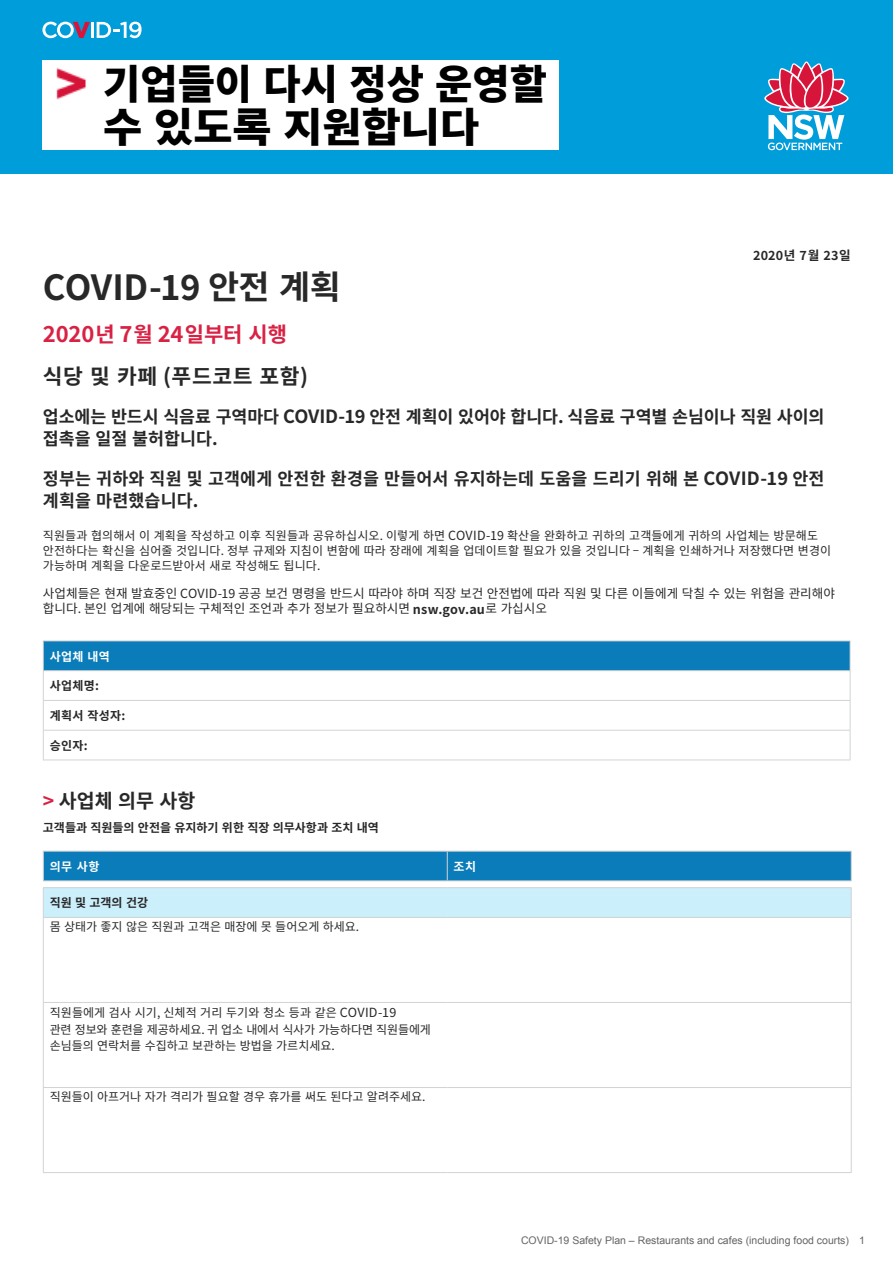
<style>
.page{position:relative;width:893px;height:1263px;background:#fff}
.page>*{position:absolute;margin:0;border:0;box-sizing:border-box;transform-origin:0 0}
.t1{font:800 40.5px/42.5px "Source Han Sans SC";color:#000}
.Head_1{font:700 34.65px "Source Han Sans SC";letter-spacing:-.01em;color:#292829}
.Head_2{font:700 22.05px "Source Han Sans SC";letter-spacing:-.005em;color:#d92144}
.Head_1-2{font:700 21px "Source Han Sans SC";letter-spacing:.025em;color:#292829}
.Head_3_CAPS{font:700 19.5px "Source Han Sans SC";color:#292829}
.Intro{font:700 17.4px/22px "Source Han Sans SC";color:#292829}
.Text_5mm_after{font:12.6px/15.8px "Source Han Sans SC";color:#292829}
.Text{font:700 12.6px "Source Han Sans SC";letter-spacing:.03em;color:#292829}
.Text_3mm_after{font:12px/15px "Source Han Sans SC";letter-spacing:.01em;color:#292829}
.Text-2{font:12px/16.8px "Source Han Sans SC";color:#292829}
.Text_bold{font:700 12px "Source Han Sans SC";color:#292829}
.Head_5_tables_white{font:700 12px "Source Han Sans SC";letter-spacing:.035em;color:#fff}
.H4-bold_tables{font:700 12px "Source Han Sans SC";color:#292829}
.t2{font:10.5px "Arial";color:#636466}
.s1{font-size:33px}
.s2{font-size:21px}
.s3{font-size:18.15px}
.s4{font-size:12.6px}
.s5{font-weight:700}
.s6{color:#d92144}
</style>
<div class="page">
<div style="left:0;top:0;width:893px;height:173px;background:#009ddb"></div>
<div style="left:43px;top:641px;width:807px;height:30px;background:#0a7cb9"></div>
<hr style="left:43px;top:730px;width:1px;height:30px;background:#d1d3d4">
<hr style="left:850px;top:730px;width:1px;height:30px;background:#d1d3d4">
<hr style="left:43px;top:760px;width:807px;height:1px;background:#d1d3d4">
<hr style="left:43px;top:700px;width:807px;height:1px;background:#d1d3d4">
<hr style="left:43px;top:730px;width:807px;height:1px;background:#d1d3d4">
<hr style="left:43px;top:640px;width:807px;height:1px;background:#d1d3d4">
<svg style="left:43px;top:641px;width:1px;height:89px"></svg>
<hr style="left:43px;top:670px;width:807px;height:1px;background:#d1d3d4">
<svg style="left:850px;top:641px;width:1px;height:89px"></svg>
<svg style="left:43px;top:851px;width:809px;height:30px;background:#1380ba"></svg>
<hr style="left:43px;top:887px;width:404px;height:1px;background:#d1d3d4">
<hr style="left:447px;top:887px;width:405px;height:1px;background:#d1d3d4">
<hr style="left:43px;top:917px;width:404px;height:1px;background:#d1d3d4">
<hr style="left:447px;top:917px;width:405px;height:1px;background:#d1d3d4">
<hr style="left:43px;top:918px;width:1px;height:84px;background:#d1d3d4">
<hr style="left:851px;top:918px;width:1px;height:84px;background:#d1d3d4">
<hr style="left:43px;top:1003px;width:1px;height:84px;background:#d1d3d4">
<hr style="left:851px;top:1003px;width:1px;height:84px;background:#d1d3d4">
<hr style="left:43px;top:1088px;width:1px;height:84px;background:#d1d3d4">
<hr style="left:851px;top:1088px;width:1px;height:84px;background:#d1d3d4">
<hr style="left:43px;top:1002px;width:404px;height:1px;background:#d1d3d4">
<hr style="left:447px;top:1002px;width:405px;height:1px;background:#d1d3d4">
<hr style="left:43px;top:1087px;width:404px;height:1px;background:#d1d3d4">
<hr style="left:447px;top:1087px;width:405px;height:1px;background:#d1d3d4">
<hr style="left:43px;top:1172px;width:404px;height:1px;background:#d1d3d4">
<hr style="left:447px;top:1172px;width:405px;height:1px;background:#d1d3d4">
<div style="left:43px;top:888px;width:809px;height:29px;background:#cceffc"></div>
<svg style="left:42px;top:22px;width:48px;height:16px"></svg>
<hr style="left:91px;top:22px;width:3px;height:16px;background:#fff">
<svg style="left:97px;top:22px;width:45px;height:16px"></svg>
<svg style="left:764px;top:61px;width:84px;height:89px"></svg>
<div style="left:91px;top:61px;width:468px;height:89px;background:#fff"></div>
<div style="left:43px;top:105px;width:48px;height:45px;background:#fff"></div>
<div style="left:43px;top:61px;width:48px;height:44px;background:#fff"></div>
<img style="left:56px;top:67px;width:30px;height:33px">
<h1 class="t1" style="left:103px;top:64px;width:445px">기업들이 다시 정상 운영할 수 있도록 지원합니다</h1>
<p class="Text" style="left:753px;top:248px;width:99px">2020년 7월 23일</p>
<h1 class="Head_1" style="left:43px;top:268px;width:299px">COVID-19 <span class="s1">안전 계획</span></h1>
<h2 class="Head_2" style="left:43px;top:321px;width:246px">2020<span class="s2">년</span> 7<span class="s2">월</span> 24<span class="s2">일부터 시행</span></h2>
<h1 class="Head_1-2" style="left:43px;top:364px;width:267px">식당 및 카페 (푸드코트 포함)</h1>
<p class="Intro" style="left:43px;top:406px;width:783px">업소에는 반드시 식음료 구역마다 <span class="s3">COVID-19</span> 안전 계획이 있어야 합니다. 식음료 구역별 손님이나 직원 사이의 접촉을 일절 불허합니다.</p>
<p class="Intro" style="left:43px;top:468px;width:783px">정부는 귀하와 직원 및 고객에게 안전한 환경을 만들어서 유지하는데 도움을 드리기 위해 본 <span class="s3">COVID-19</span> 안전 계획을 마련했습니다.</p>
<p class="Text_3mm_after" style="left:43px;top:528px;width:790px">직원들과 협의해서 이 계획을 작성하고 이후 직원들과 공유하십시오. 이렇게 하면 <span class="s4">COVID-19</span> 확산을 완화하고 귀하의 고객들에게 귀하의 사업체는 방문해도 안전하다는 확신을 심어줄 것입니다. 정부 규제와 지침이 변함에 따라 장래에 계획을 업데이트할 필요가 있을 것입니다 – 계획을 인쇄하거나 저장했다면 변경이 가능하며 계획을 다운로드받아서 새로 작성해도 됩니다.</p>
<p class="Text_5mm_after" style="left:43px;top:585px;width:794px">사업체들은 현재 발효중인 COVID-19 공공 보건 명령을 반드시 따라야 하며 직장 보건 안전법에 따라 직원 및 다른 이들에게 닥칠 수 있는 위험을 관리해야 합니다. 본인 업계에 해당되는 구체적인 조언과 추가 정보가 필요하시면 <span class="s5">nsw.gov.au</span>로 가십시오</p>
<h5 class="Head_5_tables_white" style="left:50px;top:649px;width:62px">사업체 내역</h5>
<p class="Text_bold" style="left:50px;top:679px;width:51px">사업체명:</p>
<p class="Text_bold" style="left:50px;top:709px;width:77px">계획서 작성자:</p>
<p class="Text_bold" style="left:50px;top:739px;width:39px">승인자:</p>
<h3 class="Head_3_CAPS" style="left:43px;top:790px;width:154px"><span class="s6">&gt;</span> 사업체 의무 사항</h3>
<p class="Text_bold" style="left:43px;top:821px;width:338px">고객들과 직원들의 안전을 유지하기 위한 직장 의무사항과 조치 내역</p>
<h5 class="Head_5_tables_white" style="left:50px;top:860px;width:51px">의무 사항</h5>
<h5 class="Head_5_tables_white" style="left:454px;top:860px;width:24px">조치</h5>
<h4 class="H4-bold_tables" style="left:50px;top:896px;width:100px">직원 및 고객의 건강</h4>
<p class="Text-2" style="left:50px;top:919px;width:311px">몸 상태가 좋지 않은 직원과 고객은 매장에 못 들어오게 하세요.</p>
<p class="Text-2" style="left:50px;top:1004px;width:383px">직원들에게 검사 시기, 신체적 거리 두기와 청소 등과 같은 <span class="s4">COVID-19<br></span>관련 정보와 훈련을 제공하세요. 귀 업소 내에서 식사가 가능하다면 직원들에게 손님들의 연락처를 수집하고 보관하는 방법을 가르치세요.</p>
<p class="Text-2" style="left:50px;top:1089px;width:377px">직원들이 아프거나 자가 격리가 필요할 경우 휴가를 써도 된다고 알려주세요.</p>
<p class="t2" style="left:521px;top:1234px;width:346px">COVID-19 Safety Plan – Restaurants and cafes (including food courts) 1</p>
</div>
